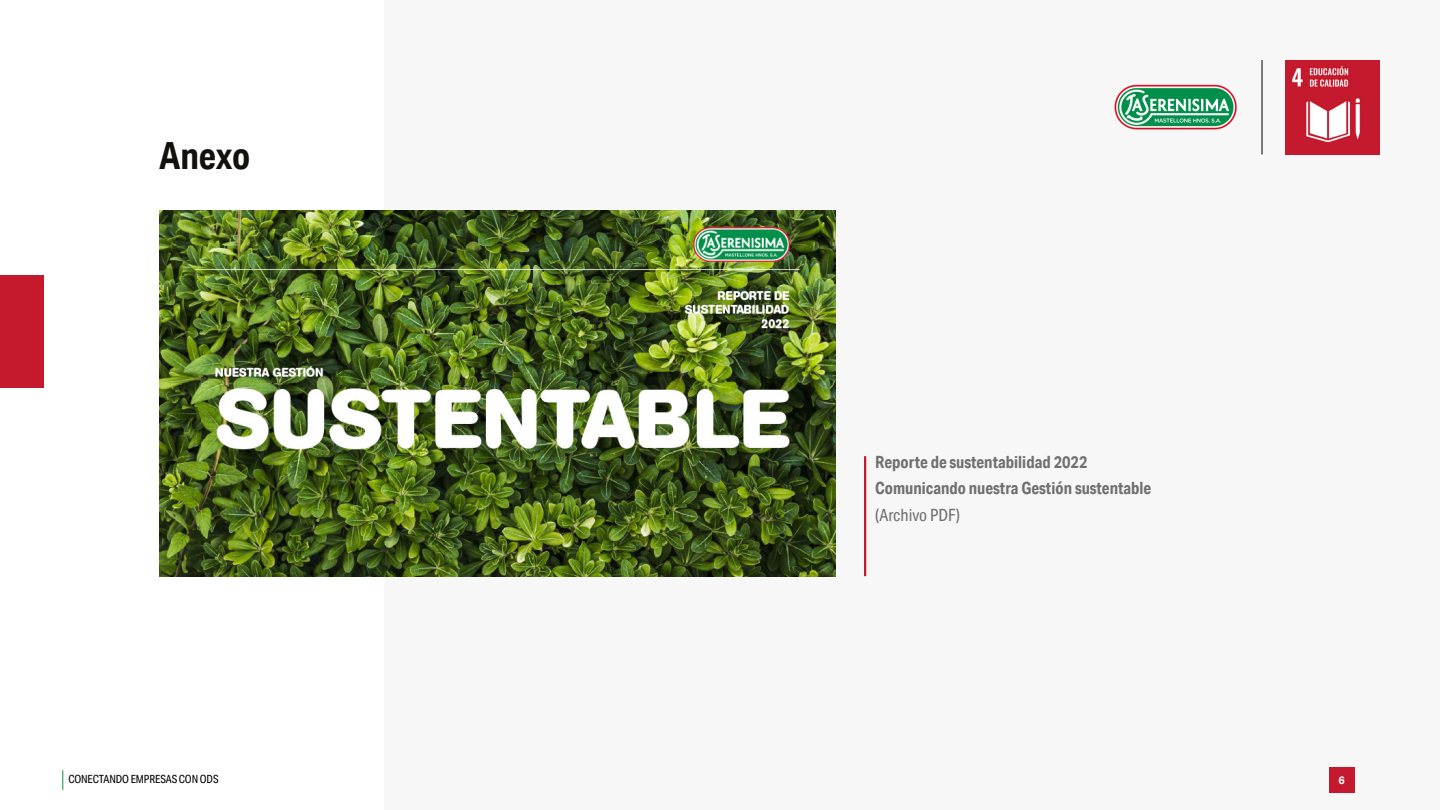
<style>
.page{position:relative;width:1440px;height:810px;background:#fff}
.page>*{position:absolute;margin:0;border:0;box-sizing:border-box;transform-origin:0 0}
.t1{font:700 37.5px "Aktiv Grotesk Cd";letter-spacing:-.005em;color:#12110c}
.t2{font:700 16.88px/26.2px "Aktiv Grotesk Cd";color:#706f6f}
.t3{font:16.88px "Aktiv Grotesk Cd";color:#706f6f}
.t4{font:11.25px "Aktiv Grotesk Cd";letter-spacing:-.01em;color:#000}
.t5{font:700 10.88px "Aktiv Grotesk";color:#fff}
</style>
<div class="page">
<svg style="left:62px;top:770px;width:1px;height:20px"></svg>
<div style="left:384px;top:0;width:1056px;height:810px;background:#f7f7f7"></div>
<img style="left:1285px;top:60px;width:95px;height:95px">
<hr style="left:1262px;top:60px;width:1px;height:94px;background:#000">
<img style="left:1114px;top:84px;width:123px;height:46px">
<div style="left:1329px;top:767px;width:25px;height:26px;background:#c5192d"></div>
<div style="left:0;top:276px;width:44px;height:112px;background:#c5192d"></div>
<hr style="left:864px;top:456px;width:2px;height:120px;background:#c5192d">
<img style="left:159px;top:210px;width:677px;height:366px">
<h1 class="t1" style="left:159px;top:133px;width:93px">Anexo</h1>
<p class="t2" style="left:875px;top:449px;width:278px">Reporte de sustentabilidad 2022<br>Comunicando nuestra Gestión sustentable</p>
<p class="t3" style="left:875px;top:505px;width:86px">(Archivo PDF)</p>
<p class="t4" style="left:68px;top:773px;width:152px">CONECTANDO EMPRESAS CON ODS</p>
<p class="t5" style="left:1338px;top:774px;width:8px">6</p>
</div>
